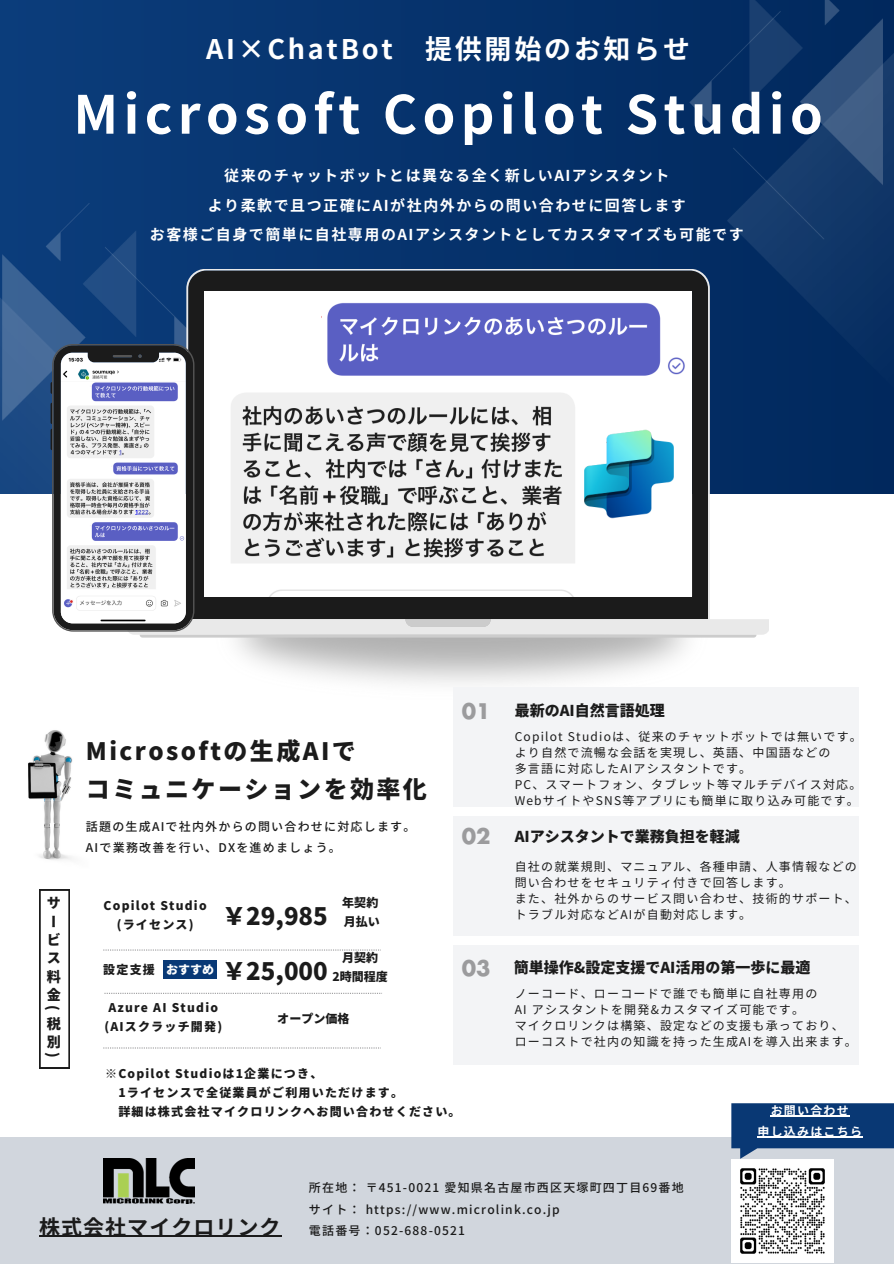
<style>
.page{position:relative;width:894px;height:1264px;background:#fff}
.page>*{position:absolute;margin:0;border:0;box-sizing:border-box;transform-origin:0 0}
.t1{font:700 52.5px "Noto Sans JP";letter-spacing:.1em;color:#fff}
.t2{font:700 27px "Noto Sans JP";letter-spacing:.1em;color:#fff}
.t3{font:900 24px/38.2px "Noto Sans JP";letter-spacing:.1em;color:#1b1b1b}
.t4{font:700 21px "Noto Sans JP";letter-spacing:.05em;color:#1b1b1b}
.t5{font:700 21px "Futura LT Pro";color:#9b9b9d}
.t6{font:700 15px/29.2px "Noto Sans JP";letter-spacing:.1em;color:#fff;text-align:center}
.t7{font:900 15px "Noto Sans JP";color:#1b1b1b}
.t8{font:900 14.1px/18.1px "Noto Sans JP";color:#1b1b1b}
.t9{font:12px/16px "Noto Sans JP";letter-spacing:.1em;color:#1b1b1b}
.t10{font:900 12px/19px "Noto Sans JP";letter-spacing:.1em;color:#1b1b1b}
.t11{font:500 12px "Noto Sans JP";letter-spacing:.1em;color:#1b1b1b}
.t12{font:700 12px "Noto Sans JP";letter-spacing:.1em;color:#fff}
.t13{font:900 12px "Noto Sans JP";color:#fff}
</style>
<div class="page">
<div style="left:0;top:0;width:893px;height:493px;background:linear-gradient(to right,#0b3d7b,#01285d)"></div>
<div style="left:0;top:1137px;width:893px;height:126px;background:#d1d6dd"></div>
<img style="left:689px;top:0;width:204px;height:410px">
<img style="left:0;top:203px;width:195px;height:291px">
<svg style="left:126px;top:269px;width:643px;height:365px"></svg>
<img style="left:204px;top:291px;width:487px;height:53px">
<svg style="left:51px;top:344px;width:705px;height:293px"></svg>
<svg style="left:40px;top:889px;width:29px;height:179px"></svg>
<div style="left:452px;top:687px;width:406px;height:119px;background:#f3f4f6"></div>
<div style="left:452px;top:816px;width:406px;height:119px;background:#f3f4f6"></div>
<div style="left:452px;top:945px;width:406px;height:119px;background:#f3f4f6"></div>
<svg style="left:103px;top:949px;width:278px;height:1px"></svg>
<svg style="left:104px;top:992px;width:278px;height:1px"></svg>
<svg style="left:103px;top:1047px;width:278px;height:1px"></svg>
<svg style="left:731px;top:1103px;width:162px;height:55px"></svg>
<img style="left:731px;top:1159px;width:102px;height:102px">
<img style="left:573px;top:425px;width:111px;height:98px">
<img style="left:28px;top:730px;width:45px;height:130px">
<img style="left:103px;top:1158px;width:91px;height:45px">
<hr style="left:39px;top:1235px;width:243px;height:1px;background:#1b1b1b">
<div style="left:163px;top:960px;width:54px;height:18px;background:#093976"></div>
<hr style="left:770px;top:1115px;width:79px;height:1px;background:#fff">
<hr style="left:757px;top:1136px;width:106px;height:1px;background:#fff">
<p class="t2" style="left:206px;top:27px;width:485px">AI×ChatBot 提供開始のお知らせ</p>
<p class="t1" style="left:73px;top:73px;width:750px">Microsoft Copilot Studio</p>
<p class="t6" style="left:150px;top:160px;width:595px">従来のチャットボットとは異なる全く新しいAIアシスタント<br>より柔軟で且つ正確にAIが社内外からの問い合わせに回答します<br>お客様ご自身で簡単に自社専用のAIアシスタントとしてカスタマイズも可能です</p>
<p class="t8" style="left:47px;top:893px;width:14px">サービス</p>
<p class="t8" style="left:47px;top:966px;width:16px">料金</p>
<h5 class="t8" style="left:63px;top:1005px;width:7px;rotate:90deg">(</h5>
<p class="t8" style="left:47px;top:1013px;width:16px;line-height:18.6px">税別</p>
<p class="t8" style="left:63px;top:1052px;width:7px;rotate:90deg">)</p>
<h3 class="t3" style="left:86px;top:730px;width:342px">Microsoftの生成AIで<br>コミュニケーションを効率化</h3>
<p class="t11" style="left:86px;top:816px;width:331px">話題の生成AIで社内外からの問い合わせに対応します。</p>
<p class="t11" style="left:86px;top:837px;width:256px">AIで業務改善を行い、DXを進めましょう。</p>
<p class="t10" style="left:342px;top:892px;width:38px">年契約</p>
<p class="t10" style="left:343px;top:911px;width:38px">月払い</p>
<p class="t10" style="left:104px;top:895px;width:104px">Copilot Studio</p>
<p class="t10" style="left:117px;top:914px;width:78px">(ライセンス)</p>
<p class="t10" style="left:103px;top:959px;width:53px">設定支援</p>
<p class="t3" style="left:222px;top:950px;width:107px">￥25,000</p>
<p class="t3" style="left:222px;top:895px;width:107px">￥29,985</p>
<p class="t10" style="left:342px;top:947px;width:38px">月契約</p>
<p class="t10" style="left:332px;top:966px;width:57px">2時間程度</p>
<p class="t10" style="left:277px;top:1008px;width:74px">オープン価格</p>
<p class="t13" style="left:166px;top:960px;width:50px">おすすめ</p>
<p class="t10" style="left:108px;top:997px;width:111px">Azure AI Studio</p>
<p class="t10" style="left:104px;top:1016px;width:119px">(AIスクラッチ開発)</p>
<p class="t10" style="left:105px;top:1063px;width:219px">※Copilot Studioは1企業につき、</p>
<p class="t10" style="left:118px;top:1082px;width:344px">1ライセンスで全従業員がご利用いただけます。<br>詳細は株式会社マイクロリンクへお問い合わせください。</p>
<h5 class="t5" style="left:461px;top:702px;width:30px">01</h5>
<p class="t7" style="left:514px;top:698px;width:152px">最新のAI自然言語処理</p>
<p class="t9" style="left:514px;top:728px;width:348px">Copilot Studioは、従来のチャットボットでは無いです。より自然で流暢な会話を実現し、英語、中国語などの</p>
<p class="t9" style="left:514px;top:760px;width:238px">多言語に対応したAIアシスタントです。</p>
<p class="t9" style="left:514px;top:776px;width:348px">PC、スマートフォン、タブレット等マルチデバイス対応。</p>
<p class="t9" style="left:514px;top:792px;width:345px">WebサイトやSNS等アプリにも簡単に取り込み可能です。</p>
<h3 class="t5" style="left:461px;top:827px;width:30px">02</h3>
<p class="t7" style="left:514px;top:824px;width:227px">AIアシスタントで業務負担を軽減</p>
<p class="t9" style="left:514px;top:857px;width:344px">自社の就業規則、マニュアル、各種申請、人事情報などの問い合わせをセキュリティ付きで回答します。</p>
<h5 class="t9" style="left:514px;top:889px;width:344px">また、社外からのサービス問い合わせ、技術的サポート、</h5>
<p class="t9" style="left:514px;top:905px;width:238px">トラブル対応などAIが自動対応します。</p>
<p class="t5" style="left:461px;top:958px;width:30px">03</p>
<p class="t7" style="left:513px;top:955px;width:298px">簡単操作&amp;設定支援でAI活用の第一歩に最適</p>
<p class="t9" style="left:514px;top:984px;width:304px">ノーコード、ローコードで誰でも簡単に自社専用の</p>
<p class="t9" style="left:514px;top:1000px;width:291px">AI アシスタントを開発&amp;カスタマイズ可能です。</p>
<h6 class="t9" style="left:514px;top:1016px;width:330px">マイクロリンクは構築、設定などの支援も承っており、</h6>
<p class="t9" style="left:514px;top:1032px;width:344px">ローコストで社内の知識を持った生成AIを導入出来ます。</p>
<p class="t12" style="left:770px;top:1100px;width:80px">お問い合わせ</p>
<h4 class="t12" style="left:757px;top:1121px;width:106px">申し込みはこちら</h4>
<h3 class="t11" style="left:309px;top:1178px;width:376px">所在地：〒451-0021 愛知県名古屋市西区天塚町四丁目 69番地</h3>
<p class="t11" style="left:309px;top:1199px;width:252px">サイト： https://www.microlink.co.jp</p>
<p class="t4" style="left:39px;top:1210px;width:243px">株式会社マイクロリンク</p>
<p class="t11" style="left:309px;top:1220px;width:158px">電話番号：052-688-0521</p>
</div>
